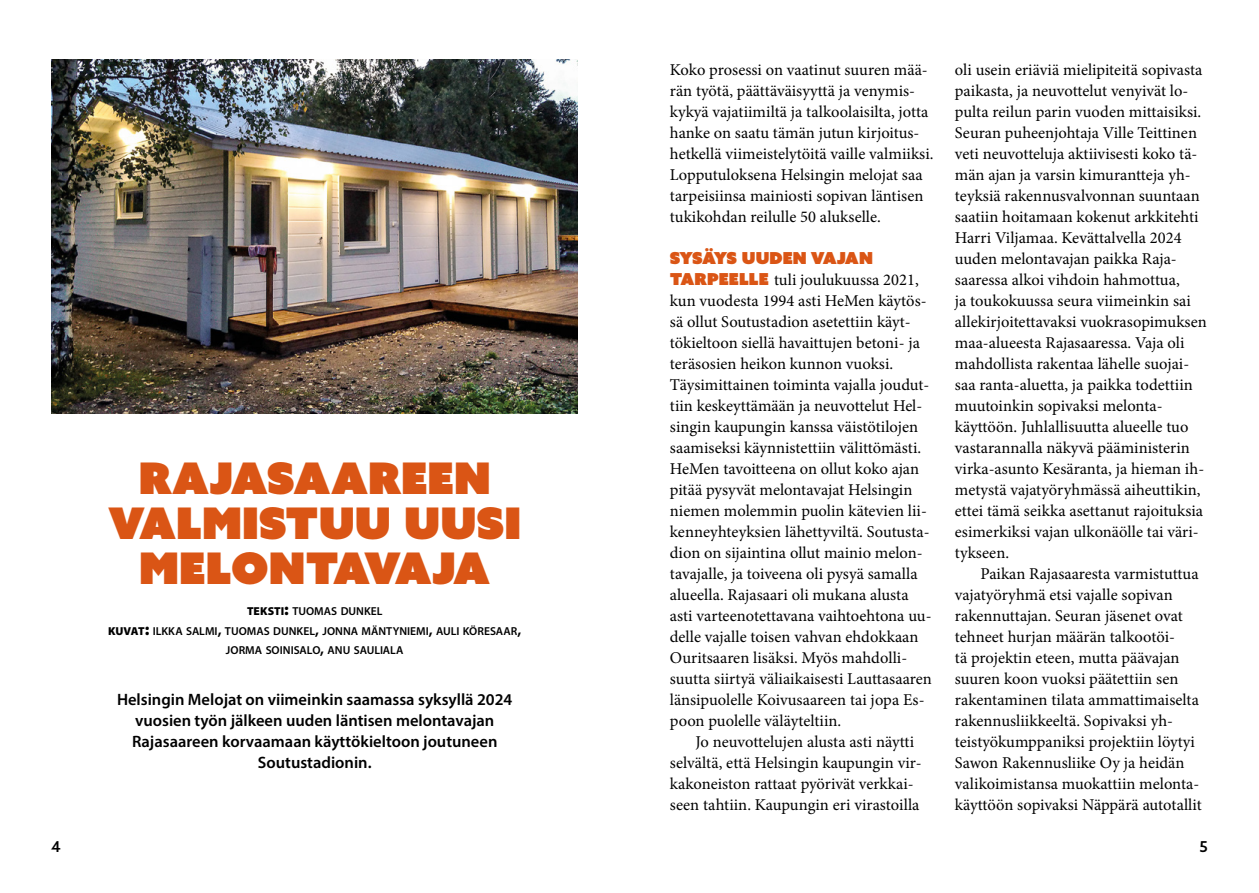
<style>
.page{position:relative;width:1259px;height:893px;background:#fff}
.page>*{position:absolute;margin:0;border:0;box-sizing:border-box;transform-origin:0 0}
.t1{font:43.5px/45px "Azo Sans Uber";color:#da5515;text-align:center}
.t2{font:16.5px/21px "Minion Pro";color:#000}
.t3{font:600 16.5px/21px "Myriad Pro";color:#000;text-align:center}
.t4{font:16.5px "Azo Sans Uber";letter-spacing:.005em;color:#da5515}
.t5{font:500 15px "Azo Sans";color:#000}
.t6{font:600 11.55px/19.5px "Myriad Pro";color:#000;text-align:center}
.s1{font-weight:900}
.s2{font-weight:900;font-size:16.5px}
.s3{font-size:16.5px}
.s4{font-family:"Azo Sans Uber";color:#da5515}
</style>
<div class="page">
<img style="left:52px;top:60px;width:526px;height:354px">
<h1 class="t1" style="left:108px;top:455px;width:414px">RAJASAAREEN<br>VALMISTUU UUSI<br>MELONTAVAJA</h1>
<p class="t6" style="left:108px;top:601px;width:415px"><span class="s1">TEKSTI</span><span class="s2">:</span> TUOMAS DUNKEL<br><span class="s1">KUVAT</span><span class="s2">:</span> ILKKA SALMI<span class="s3">,</span> TUOMAS DUNKEL<span class="s3">,</span> JONNA MÄNTYNIEMI<span class="s3">,</span> AULI KÖRESAAR<span class="s3">,<br></span>JORMA SOINISALO<span class="s3">,</span> ANU SAULIALA</p>
<p class="t3" style="left:117px;top:689px;width:397px">Helsingin Melojat on viimeinkin saamassa syksyllä 2024 vuosien työn jälkeen uuden läntisen melontavajan Rajasaareen korvaamaan käyttökieltoon joutuneen Soutustadionin.</p>
<p class="t2" style="left:670px;top:59px;width:265px">Koko prosessi on vaatinut suuren mää&shy;rän työtä, päättäväisyyttä ja venymis&shy;kykyä vajatiimiltä ja talkoolaisilta, jotta hanke on saatu tämän jutun kirjoitus&shy;hetkellä viimeistelytöitä vaille valmiiksi.<br>Lopputuloksena Helsingin melojat saa tarpeisiinsa mainiosti sopivan läntisen tukikohdan reilulle 50 alukselle.</p>
<p class="t4" style="left:670px;top:247px;width:204px">SYSÄYS UUDEN VAJAN</p>
<p class="t2" style="left:670px;top:269px;width:263px"><span class="s4">TARPEELLE</span> tuli joulukuussa 2021, kun vuodesta 1994 asti HeMen käytös&shy;sä ollut Soutustadion asetettiin käyt&shy;tökieltoon siellä havaittujen betoni- ja teräsosien heikon kunnon vuoksi.<br>Täysimittainen toiminta vajalla joudut&shy;tiin keskeyttämään ja neuvottelut Hel&shy;singin kaupungin kanssa väistötilojen saamiseksi käynnistettiin välittömästi.<br>HeMen tavoitteena on ollut koko ajan pitää pysyvät melontavajat Helsingin niemen molemmin puolin kätevien lii&shy;kenneyhteyksien lähettyviltä. Soutusta&shy;dion on sijaintina ollut mainio melon&shy;tavajalle, ja toiveena oli pysyä samalla alueella. Rajasaari oli mukana alusta asti varteenotettavana vaihtoehtona uu&shy;delle vajalle toisen vahvan ehdokkaan Ouritsaaren lisäksi. Myös mahdolli&shy;suutta siirtyä väliaikaisesti Lauttasaaren länsipuolelle Koivusaareen tai jopa Es&shy;poon puolelle väläyteltiin.</p>
<p class="t2" style="left:670px;top:731px;width:253px;text-indent:26px">Jo neuvottelujen alusta asti näytti selvältä, että Helsingin kaupungin vir&shy;kakoneiston rattaat pyörivät verkkai&shy;seen tahtiin. Kaupungin eri virastoilla</p>
<p class="t2" style="left:955px;top:59px;width:253px">oli usein eriäviä mielipiteitä sopivasta paikasta, ja neuvottelut venyivät lo&shy;pulta reilun parin vuoden mittaisiksi.<br>Seuran puheenjohtaja Ville Teittinen veti neuvotteluja aktiivisesti koko tä&shy;män ajan ja varsin kimurantteja yh&shy;teyksiä rakennusvalvonnan suuntaan saatiin hoitamaan kokenut arkkitehti Harri Viljamaa. Kevättalvella 2024 uuden melontavajan paikka Raja&shy;saaressa alkoi vihdoin hahmottua,<br>ja toukokuussa seura viimeinkin sai allekirjoitettavaksi vuokrasopimuksen maa-alueesta Rajasaaressa. Vaja oli mahdollista rakentaa lähelle suojai&shy;saa ranta-aluetta, ja paikka todettiin muutoinkin sopivaksi melonta&shy;käyttöön. Juhlallisuutta alueelle tuo vastarannalla näkyvä pääministerin virka-asunto Kesäranta, ja hieman ih&shy;metystä vajatyöryhmässä aiheuttikin, ettei tämä seikka asettanut rajoituksia esimerkiksi vajan ulkonäölle tai väri&shy;tykseen.</p>
<p class="t2" style="left:955px;top:564px;width:248px;text-indent:26px">Paikan Rajasaaresta varmistuttua vajatyöryhmä etsi vajalle sopivan rakennuttajan. Seuran jäsenet ovat tehneet hurjan määrän talkootöi-<br>tä projektin eteen, mutta päävajan suuren koon vuoksi päätettiin sen rakentaminen tilata ammattimaiselta rakennusliikkeeltä. Sopivaksi yh&shy;teistyökumppaniksi projektiin löytyi Sawon Rakennusliike Oy ja heidän valikoimistansa muokattiin melonta&shy;käyttöön sopivaksi Näppärä autotallit</p>
<p class="t5" style="left:51px;top:837px;width:11px">4</p>
<p class="t5" style="left:1199px;top:837px;width:10px">5</p>
</div>
